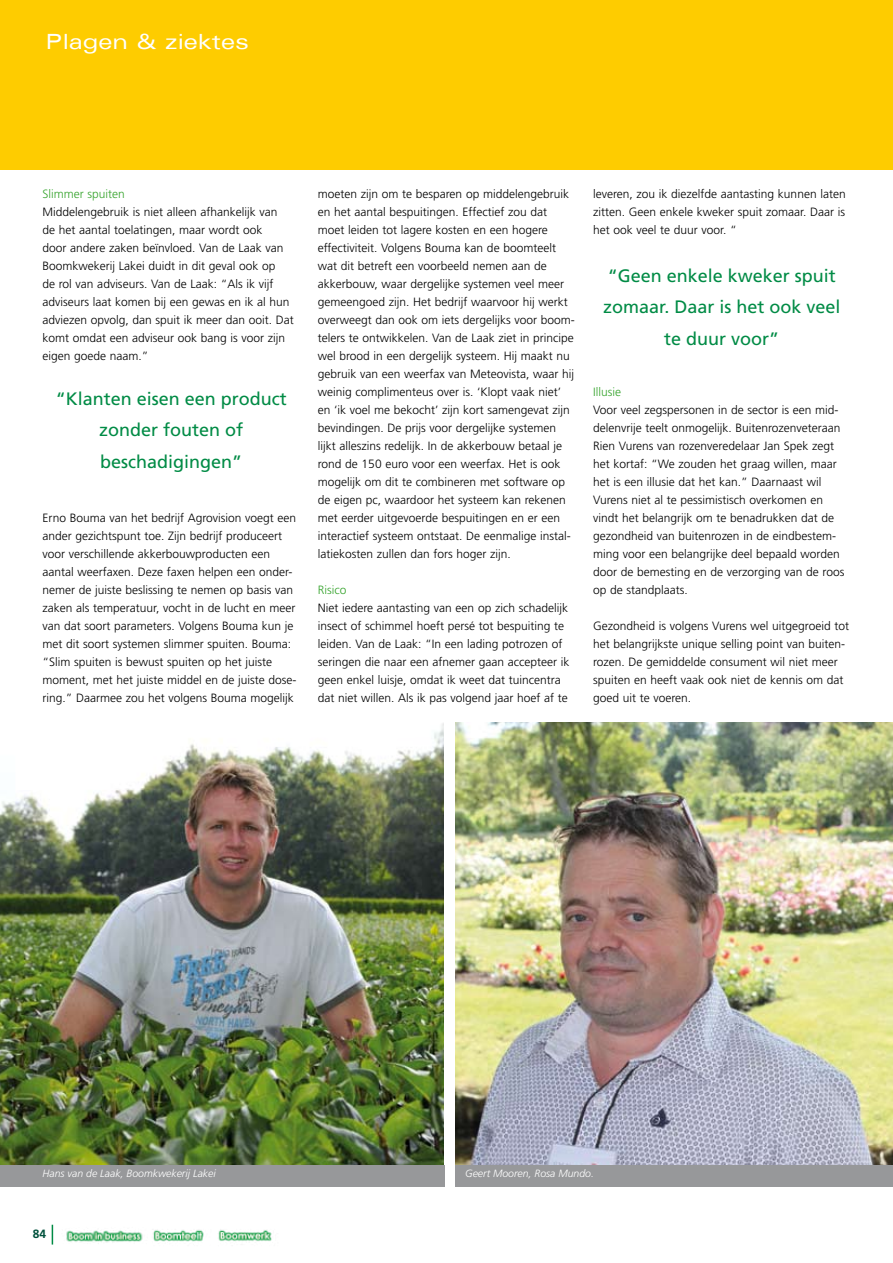
<style>
.page{position:relative;width:893px;height:1263px;background:#fff}
.page>*{position:absolute;margin:0;border:0;box-sizing:border-box;transform-origin:0 0}
.t1{font:expanded 21px "Univers";color:#fff}
.t2{font:18px/31.5px "Frutiger";color:#008b45;text-align:center}
.t3{font:300 12px/18px "Frutiger";color:#000}
.t4{font:300 12px "Frutiger";color:#35a32c}
.t5{font:700 12px "Frutiger";color:#00513c}
.t6{font:italic 300 10.5px "Frutiger";color:#fff}
</style>
<div class="page">
<svg style="left:52px;top:1225px;width:1px;height:19px"></svg>
<img style="left:66px;top:1230px;width:77px;height:13px">
<img style="left:153px;top:1230px;width:51px;height:12px">
<img style="left:218px;top:1229px;width:54px;height:12px">
<img style="left:0;top:723px;width:444px;height:442px">
<img style="left:455px;top:723px;width:438px;height:442px">
<div style="left:0;top:1165px;width:444px;height:21px;background:#97989a"></div>
<div style="left:455px;top:1165px;width:438px;height:21px;background:#97989a"></div>
<div style="left:0;top:0;width:893px;height:170px;background:#fecc00"></div>
<h1 class="t1" style="left:46px;top:29px;width:205px">Plagen &amp; ziektes</h1>
<p class="t4" style="left:43px;top:187px;width:84px">Slimmer spuiten</p>
<p class="t3" style="left:43px;top:203px;width:253px">Middelengebruik is niet alleen afhankelijk van<br>de het aantal toelatingen, maar wordt ook<br>door andere zaken beïnvloed. Van de Laak van Boomkwekerij Lakei duidt in dit geval ook op<br>de rol van adviseurs. Van de Laak: “Als ik vijf adviseurs laat komen bij een gewas en ik al hun adviezen opvolg, dan spuit ik meer dan ooit. Dat komt omdat een adviseur ook bang is voor zijn eigen goede naam.”</p>
<h2 class="t2" style="left:56px;top:382px;width:233px">“Klanten eisen een product zonder fouten of beschadigingen”</h2>
<p class="t3" style="left:43px;top:509px;width:256px">Erno Bouma van het bedrijf Agrovision voegt een ander gezichtspunt toe. Zijn bedrijf produceert voor verschillende akkerbouwproducten een aantal weerfaxen. Deze faxen helpen een onder&shy;nemer de juiste beslissing te nemen op basis van zaken als temperatuur, vocht in de lucht en meer van dat soort parameters. Volgens Bouma kun je met dit soort systemen slimmer spuiten. Bouma: “Slim spuiten is bewust spuiten op het juiste moment, met het juiste middel en de juiste dose&shy;ring.” Daarmee zou het volgens Bouma mogelijk</p>
<p class="t3" style="left:318px;top:185px;width:259px">moeten zijn om te besparen op middelengebruik en het aantal bespuitingen. Effectief zou dat moet leiden tot lagere kosten en een hogere effectiviteit. Volgens Bouma kan de boomteelt wat dit betreft een voorbeeld nemen aan de akkerbouw, waar dergelijke systemen veel meer gemeengoed zijn. Het bedrijf waarvoor hij werkt overweegt dan ook om iets dergelijks voor boom&shy;telers te ontwikkelen. Van de Laak ziet in principe wel brood in een dergelijk systeem. Hij maakt nu gebruik van een weerfax van Meteovista, waar hij weinig complimenteus over is. ‘Klopt vaak niet’ en ‘ik voel me bekocht’ zijn kort samengevat zijn bevindingen. De prijs voor dergelijke systemen lijkt alleszins redelijk. In de akkerbouw betaal je rond de 150 euro voor een weerfax. Het is ook mogelijk om dit te combineren met software op de eigen pc, waardoor het systeem kan rekenen met eerder uitgevoerde bespuitingen en er een interactief systeem ontstaat. De eenmalige instal&shy;latiekosten zullen dan fors hoger zijn.</p>
<p class="t4" style="left:318px;top:583px;width:30px">Risico</p>
<p class="t3" style="left:318px;top:599px;width:253px">Niet iedere aantasting van een op zich schadelijk insect of schimmel hoeft persé tot bespuiting te leiden. Van de Laak: “In een lading potrozen of seringen die naar een afnemer gaan accepteer ik geen enkel luisje, omdat ik weet dat tuincentra dat niet willen. Als ik pas volgend jaar hoef af te</p>
<p class="t3" style="left:593px;top:185px;width:254px;text-align:justify">leveren, zou ik diezelfde aantasting kunnen laten zitten. Geen enkele kweker spuit zomaar. Daar is het ook veel te duur voor. “</p>
<h2 class="t2" style="left:603px;top:260px;width:239px">“Geen enkele kweker spuit zomaar. Daar is het ook veel te duur voor”</h2>
<p class="t4" style="left:593px;top:385px;width:29px">Illusie</p>
<p class="t3" style="left:593px;top:401px;width:253px">Voor veel zegspersonen in de sector is een mid&shy;delenvrije teelt onmogelijk. Buitenrozenveteraan Rien Vurens van rozenveredelaar Jan Spek zegt het kortaf: “We zouden het graag willen, maar het is een illusie dat het kan.” Daarnaast wil Vurens niet al te pessimistisch overkomen en vindt het belangrijk om te benadrukken dat de gezondheid van buitenrozen in de eindbestem&shy;ming voor een belangrijke deel bepaald worden door de bemesting en de verzorging van de roos op de standplaats.</p>
<p class="t3" style="left:593px;top:617px;width:257px">Gezondheid is volgens Vurens wel uitgegroeid tot het belangrijkste unique selling point van buiten&shy;rozen. De gemiddelde consument wil niet meer spuiten en heeft vaak ook niet de kennis om dat goed uit te voeren.</p>
<p class="t6" style="left:43px;top:1167px;width:175px">Hans van de Laak, Boomkwekerij Lakei</p>
<p class="t6" style="left:465px;top:1167px;width:130px">Geert Mooren, Rosa Mundo.</p>
<p class="t5" style="left:33px;top:1227px;width:15px">84</p>
</div>
